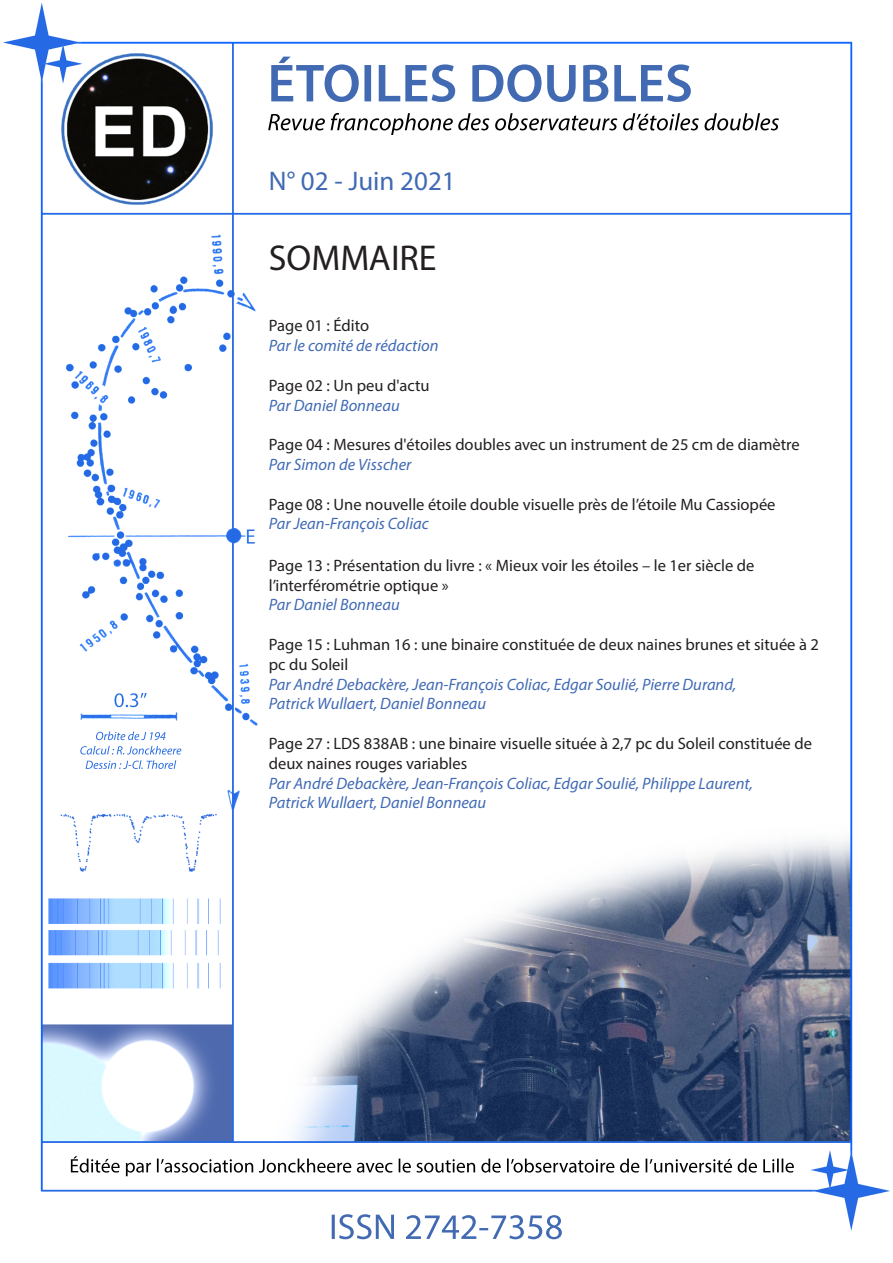
<style>
.page{position:relative;width:893px;height:1263px;background:#fff}
.page>*{position:absolute;margin:0;border:0;box-sizing:border-box;transform-origin:0 0}
.t1{font:36px "Myriad Pro";color:#231f20}
.Numéro_et_date{font:27px "Myriad Pro";color:#406ab4}
.Titre_Sommaire{font:16.5px/19.8px "Myriad Pro";color:#231f20}
.Titre_Sommaire-2{font:italic 16.5px "Myriad Pro";color:#406ab4}
.Auteurs_Sommaire{font:italic 16.5px "Myriad Pro";color:#406ab4}
</style>
<div class="page">
<img style="left:3px;top:3px;width:887px;height:1237px">
<img style="left:71px;top:1156px;width:264px;height:16px">
<img style="left:337px;top:1163px;width:56px;height:9px">
<img style="left:399px;top:1158px;width:253px;height:14px">
<img style="left:665px;top:1158px;width:129px;height:14px">
<img style="left:332px;top:1214px;width:230px;height:25px">
<img style="left:96px;top:731px;width:70px;height:9px">
<img style="left:80px;top:746px;width:101px;height:8px">
<img style="left:86px;top:760px;width:90px;height:9px">
<img style="left:271px;top:57px;width:420px;height:45px">
<img style="left:268px;top:113px;width:342px;height:17px">
<img style="left:623px;top:113px;width:156px;height:17px">
<p class="Numéro_et_date" style="left:269px;top:165px;width:188px">N° 02 - Juin 2021</p>
<p class="t1" style="left:269px;top:236px;width:169px">SOMMAIRE</p>
<p class="Titre_Sommaire" style="left:269px;top:316px;width:102px">Page 01 : Édito</p>
<p class="Auteurs_Sommaire" style="left:269px;top:335px;width:171px">Par le comité de rédaction</p>
<p class="Titre_Sommaire" style="left:269px;top:375px;width:162px">Page 02 : Un peu d'actu</p>
<p class="Auteurs_Sommaire" style="left:269px;top:395px;width:132px">Par Daniel Bonneau</p>
<p class="Titre_Sommaire" style="left:269px;top:434px;width:532px">Page 04 : Mesures d'étoiles doubles avec un instrument de 25 cm de diamètre</p>
<p class="Titre_Sommaire-2" style="left:269px;top:454px;width:144px">Par Simon de Visscher</p>
<p class="Titre_Sommaire" style="left:269px;top:494px;width:508px">Page 08 : Une nouvelle étoile double visuelle près de l’étoile Mu Cassiopée</p>
<p class="Titre_Sommaire-2" style="left:269px;top:514px;width:161px">Par Jean-François Coliac</p>
<p class="Titre_Sommaire" style="left:269px;top:555px;width:487px">Page 13 : Présentation du livre : « Mieux voir les étoiles – le 1er siècle de l’interférométrie optique »</p>
<p class="Titre_Sommaire-2" style="left:269px;top:595px;width:132px">Par Daniel Bonneau</p>
<p class="Titre_Sommaire" style="left:269px;top:634px;width:552px">Page 15 : Luhman 16 : une binaire constituée de deux naines brunes et située à 2 pc du Soleil</p>
<p class="Titre_Sommaire-2" style="left:269px;top:674px;width:469px">Par André Debackère, Jean-François Coliac, Edgar Soulié, Pierre Durand,</p>
<p class="Titre_Sommaire-2" style="left:269px;top:694px;width:219px">Patrick Wullaert, Daniel Bonneau</p>
<p class="Titre_Sommaire" style="left:269px;top:733px;width:545px">Page 27 : LDS 838AB : une binaire visuelle située à 2,7 pc du Soleil constituée de</p>
<p class="Titre_Sommaire" style="left:269px;top:753px;width:200px">deux naines rouges variables</p>
<p class="Titre_Sommaire-2" style="left:269px;top:773px;width:486px">Par André Debackère, Jean-François Coliac, Edgar Soulié, Philippe Laurent,</p>
<p class="Titre_Sommaire-2" style="left:269px;top:793px;width:219px">Patrick Wullaert, Daniel Bonneau</p>
</div>
